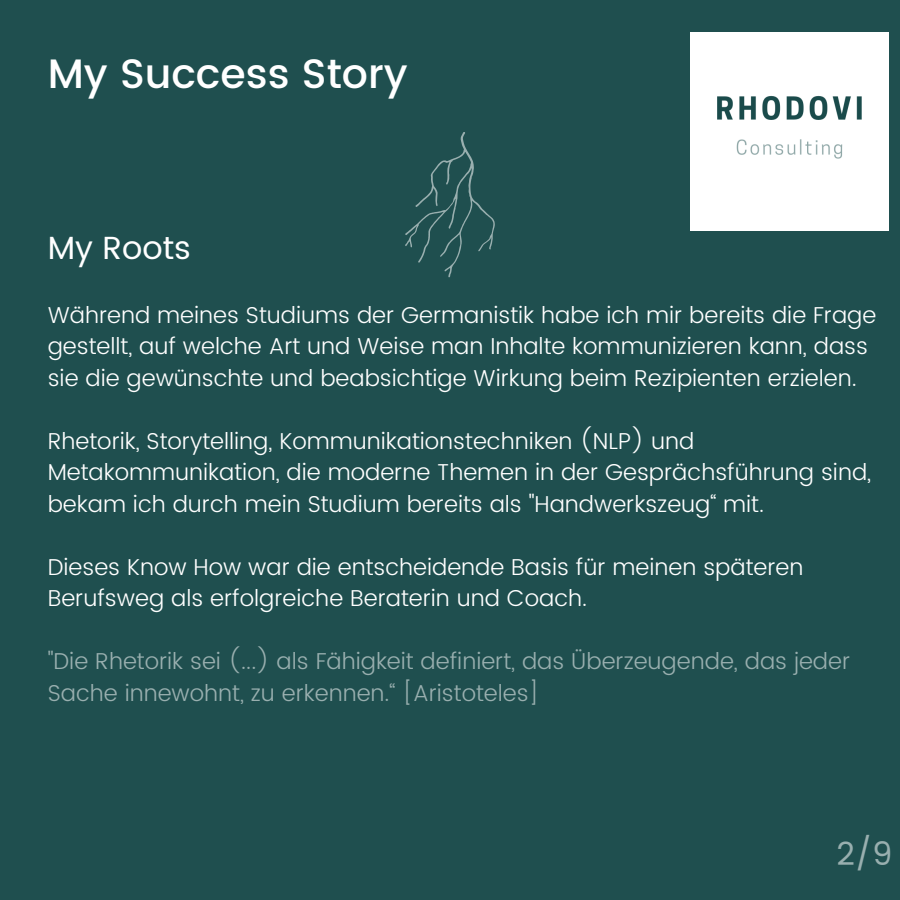
<style>
.page{position:relative;width:900px;height:900px;background:#1f4f4f}
.page>*{position:absolute;margin:0;border:0;box-sizing:border-box;transform-origin:0 0}
.t1{font:500 41px "Poppins";color:#fff}
.t2{font:32px "Poppins";color:#fff}
.t3{font:32px "Poppins";color:#99afaf}
.t4{font:300 23px/31.5px "Poppins";color:#fff}
.t5{font:300 23px/31.5px "Poppins";color:#99afaf}
</style>
<div class="page">
<img style="left:691px;top:33px;width:198px;height:198px">
<svg style="left:405px;top:132px;width:90px;height:145px"></svg>
<p class="t1" style="left:48px;top:50px;width:361px">My Success Story</p>
<p class="t2" style="left:48px;top:229px;width:145px">My Roots</p>
<p class="t4" style="left:48px;top:299px;width:830px">Während meines Studiums der Germanistik habe ich mir bereits die Frage gestellt, auf welche Art und Weise man Inhalte kommunizieren kann, dass sie die gewünschte und beabsichtige Wirkung beim Rezipienten erzielen.</p>
<p class="t4" style="left:48px;top:425px;width:825px">Rhetorik, Storytelling, Kommunikationstechniken (NLP) und<br>Metakommunikation, die moderne Themen in der Gesprächsführung sind, bekam ich durch mein Studium bereits als "Handwerkszeug“ mit.</p>
<p class="t4" style="left:48px;top:551px;width:757px">Dieses Know How war die entscheidende Basis für meinen späteren<br>Berufsweg als erfolgreiche Beraterin und Coach.</p>
<p class="t5" style="left:48px;top:646px;width:804px">"Die Rhetorik sei (...) als Fähigkeit definiert, das Überzeugende, das jeder<br>Sache innewohnt, zu erkennen.“ [Aristoteles]</p>
<p class="t3" style="left:836px;top:836px;width:58px">2/9</p>
</div>
